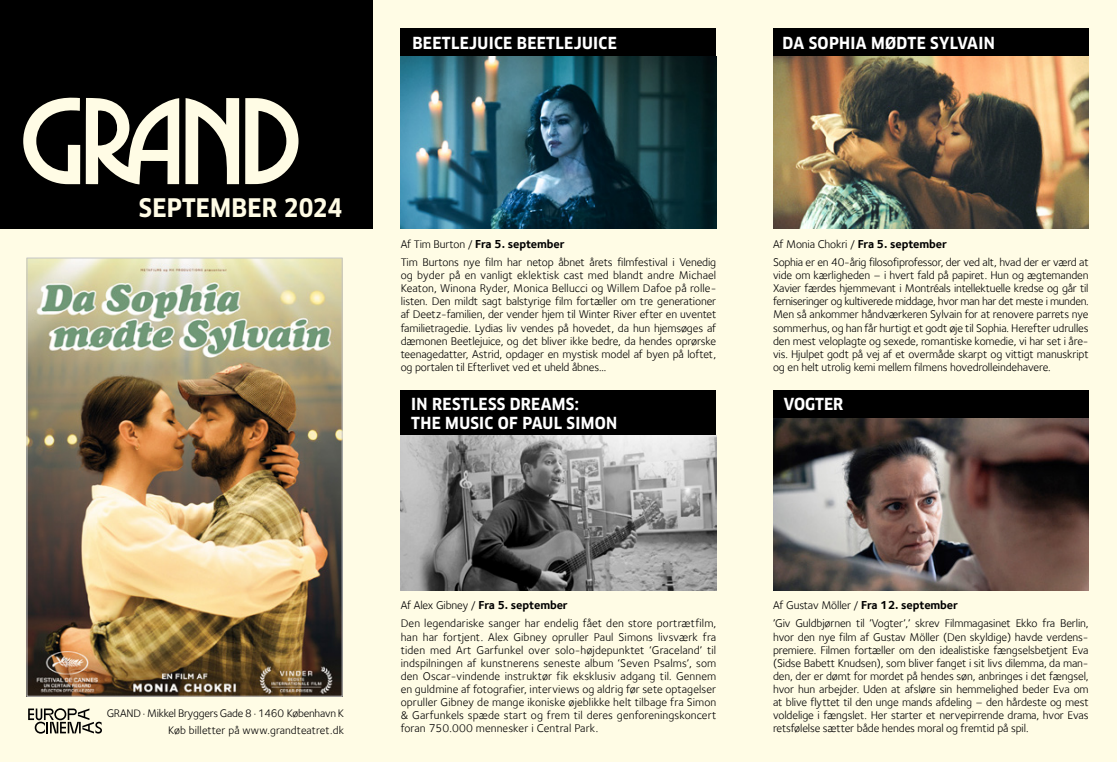
<style>
.page{position:relative;width:1117px;height:762px;background:#fff}
.page>*{position:absolute;margin:0;border:0;box-sizing:border-box;transform-origin:0 0}
.t1{font:700 25px "Clan Pro Narr";letter-spacing:.01em;color:#fffce5}
.t2{font:700 16.25px/18.8px "Clan Pro Narr";letter-spacing:.02em;color:#fff}
.t3{font:700 11.88px "Foundry Sterling";letter-spacing:-.01em;color:#000}
.t4{font:11.5px/13.1px "Foundry Sterling";letter-spacing:-.01em;color:#000;text-align:justify}
.t5{font:11.25px/16.9px "Foundry Sterling";letter-spacing:-.02em;color:#000;text-align:right}
.s1{font-weight:400;font-size:11.5px}
.s2{font-weight:700;font-size:11.88px}
</style>
<div class="page">
<div style="left:0;top:0;width:1116px;height:762px;background:#fffce5"></div>
<div style="left:0;top:0;width:373px;height:229px;background:#000"></div>
<svg style="left:23px;top:97px;width:57px;height:87px"></svg>
<svg style="left:86px;top:98px;width:93px;height:86px"></svg>
<svg style="left:185px;top:98px;width:54px;height:86px"></svg>
<svg style="left:245px;top:98px;width:53px;height:86px"></svg>
<img style="left:29px;top:260px;width:311px;height:434px">
<div style="left:27px;top:258px;width:315px;height:438px;border:1px solid #c6c6c6"></div>
<svg style="left:28px;top:708px;width:74px;height:25px"></svg>
<div style="left:400px;top:390px;width:316px;height:56px;background:#000"></div>
<div style="left:400px;top:28px;width:316px;height:48px;background:#000"></div>
<div style="left:772px;top:28px;width:316px;height:48px;background:#000"></div>
<div style="left:772px;top:390px;width:316px;height:48px;background:#000"></div>
<img style="left:400px;top:435px;width:316px;height:155px">
<img style="left:400px;top:57px;width:316px;height:172px">
<img style="left:772px;top:57px;width:316px;height:172px">
<img style="left:772px;top:418px;width:316px;height:172px">
<h2 class="t2" style="left:412px;top:34px;width:206px">BEETLEJUICE BEETLEJUICE</h2>
<h2 class="t2" style="left:782px;top:34px;width:214px">DA SOPHIA MØDTE SYLVAIN</h2>
<h1 class="t1" style="left:139px;top:193px;width:205px">SEPTEMBER 2024</h1>
<p class="t3" style="left:400px;top:237px;width:165px"><span class="s1">Af Tim Burton /</span> Fra 5. september</p>
<p class="t4" style="left:400px;top:255px;width:317px">Tim Burtons nye film har netop åbnet årets filmfestival i Venedig og byder på en vanligt eklektisk cast med blandt andre Michael Keaton, Winona Ryder, Monica Bellucci og Willem Dafoe på rolle&shy;listen. Den mildt sagt balstyrige film fortæller om tre generationer af Deetz-familien, der vender hjem til Winter River efter en uventet familietragedie. Lydias liv vendes på hovedet, da hun hjemsøges af dæmonen Beetlejuice, og det bliver ikke bedre, da hendes oprørske teenagedatter, Astrid, opdager en mystisk model af byen på loftet, og portalen til Efterlivet ved et uheld åbnes...</p>
<h2 class="t2" style="left:411px;top:395px;width:207px">IN RESTLESS DREAMS:<br>THE MUSIC OF PAUL SIMON</h2>
<p class="t4" style="left:772px;top:235px;width:317px;line-height:18.1px">Af Monia Chokri / <span class="s2">Fra 5. september<br></span>Sophia er en 40-årig filosofiprofessor, der ved alt, hvad der er værd at</p>
<p class="t4" style="left:772px;top:269px;width:317px">vide om kærligheden – i hvert fald på papiret. Hun og ægtemanden Xavier færdes hjemmevant i Montréals intellektuelle kredse og går til ferniseringer og kultiverede middage, hvor man har det meste i munden.<br>Men så ankommer håndværkeren Sylvain for at renovere parrets nye sommerhus, og han får hurtigt et godt øje til Sophia. Herefter udrulles den mest veloplagte og sexede, romantiske komedie, vi har set i åre&shy;vis. Hjulpet godt på vej af et overmåde skarpt og vittigt manuskript og en helt utrolig kemi mellem filmens hovedrolleindehavere.</p>
<h2 class="t2" style="left:783px;top:395px;width:61px">VOGTER</h2>
<p class="t5" style="left:107px;top:704px;width:239px">GRAND · Mikkel Bryggers Gade 8 · 1460 København K<br>Køb billetter på www.grandteatret.dk</p>
<p class="t3" style="left:400px;top:598px;width:169px"><span class="s1">Af Alex Gibney /</span> Fra 5. september</p>
<p class="t4" style="left:400px;top:617px;width:317px">Den legendariske sanger har endelig fået den store portrætfilm, han har fortjent. Alex Gibney opruller Paul Simons livsværk fra tiden med Art Garfunkel over solo- højdepunktet ‘Graceland’ til indspilningen af kunstnerens seneste album ‘Seven Psalms’, som den Oscar-vindende instruktør fik eksklusiv adgang til. Gennem en guldmine af fotografier, interviews og aldrig før sete optagelser opruller Gibney de mange ikoniske øjeblikke helt tilbage fra Simon &amp; Garfunkels spæde start og frem til deres genforeningskoncert foran 750.000 mennesker i Central Park.</p>
<p class="t4" style="left:772px;top:596px;width:317px;line-height:18.1px">Af Gustav Möller / <span class="s2">Fra 12. september<br></span>’Giv Guldbjørnen til ’Vogter’,’ skrev Filmmagasinet Ekko fra Berlin,</p>
<p class="t4" style="left:772px;top:630px;width:317px">hvor den nye film af Gustav Möller (Den skyldige) havde verdens&shy;premiere. Filmen fortæller om den idealistiske fængselsbetjent Eva (Sidse Babett Knudsen), som bliver fanget i sit livs dilemma, da man&shy;den, der er dømt for mordet på hendes søn, anbringes i det fængsel, hvor hun arbejder. Uden at afsløre sin hemmelighed beder Eva om at blive flyttet til den unge mands afdeling – den hårdeste og mest voldelige i fængslet. Her starter et nervepirrende drama, hvor Evas retsfølelse sætter både hendes moral og fremtid på spil.</p>
</div>
